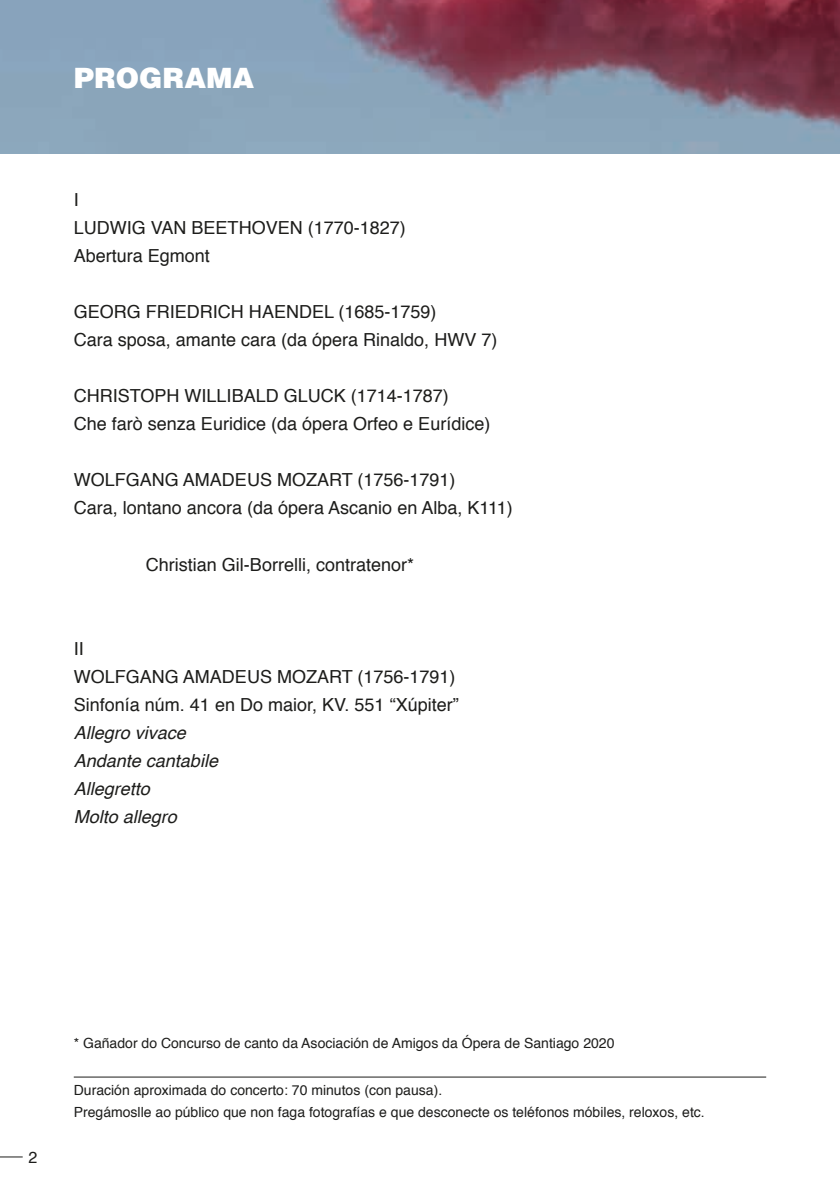
<style>
.page{position:relative;width:840px;height:1191px;background:#fff}
.page>*{position:absolute;margin:0;border:0;box-sizing:border-box;transform-origin:0 0}
.t1{font:900 28px "Helvetica LT Std";color:#fff}
.t2{font:18px/28px "Helvetica";color:#1d1d1b}
.t3{font:italic 18px/28px "Helvetica";color:#1d1d1b}
.t4{font:16px "Helvetica";color:#1d1d1b}
.t5{font:14px/22px "Helvetica";color:#1d1d1b}
</style>
<div class="page">
<img style="left:0;top:0;width:840px;height:153px">
<svg style="left:0;top:1156px;width:23px;height:1px"></svg>
<hr style="left:74px;top:1076px;width:691px;height:1px;background:#1d1d1b">
<h1 class="t1" style="left:74px;top:60px;width:182px">PROGRAMA</h1>
<p class="t2" style="left:74px;top:186px;width:333px">I<br>LUDWIG VAN BEETHOVEN (1770-1827)<br>Abertura Egmont</p>
<p class="t2" style="left:74px;top:299px;width:425px">GEORG FRIEDRICH HAENDEL (1685-1759)<br>Cara sposa, amante cara (da ópera Rinaldo, HWV 7)</p>
<p class="t2" style="left:74px;top:383px;width:418px">CHRISTOPH WILLIBALD GLUCK (1714-1787)<br>Che farò senza Euridice (da ópera Orfeo e Eurídice)</p>
<p class="t2" style="left:74px;top:467px;width:440px">WOLFGANG AMADEUS MOZART (1756-1791)<br>Cara, lontano ancora (da ópera Ascanio en Alba, K111)</p>
<p class="t2" style="left:146px;top:551px;width:270px">Christian Gil-Borrelli, contratenor*</p>
<p class="t2" style="left:74px;top:635px;width:386px">II<br>WOLFGANG AMADEUS MOZART (1756-1791)<br>Sinfonía núm. 41 en Do maior, KV. 551 “Xúpiter”</p>
<p class="t3" style="left:74px;top:718px;width:146px">Allegro vivace<br>Andante cantabile<br>Allegretto<br>Molto allegro</p>
<p class="t4" style="left:28px;top:1145px;width:10px">2</p>
<p class="t5" style="left:74px;top:1032px;width:542px">* Gañador do Concurso de canto da Asociación de Amigos da Ópera de Santiago 2020</p>
<p class="t5" style="left:74px;top:1079px;width:632px">Duración aproximada do concerto: 70 minutos (con pausa).<br>Pregámoslle ao público que non faga fotografías e que desconecte os teléfonos móbiles, reloxos, etc.</p>
</div>
